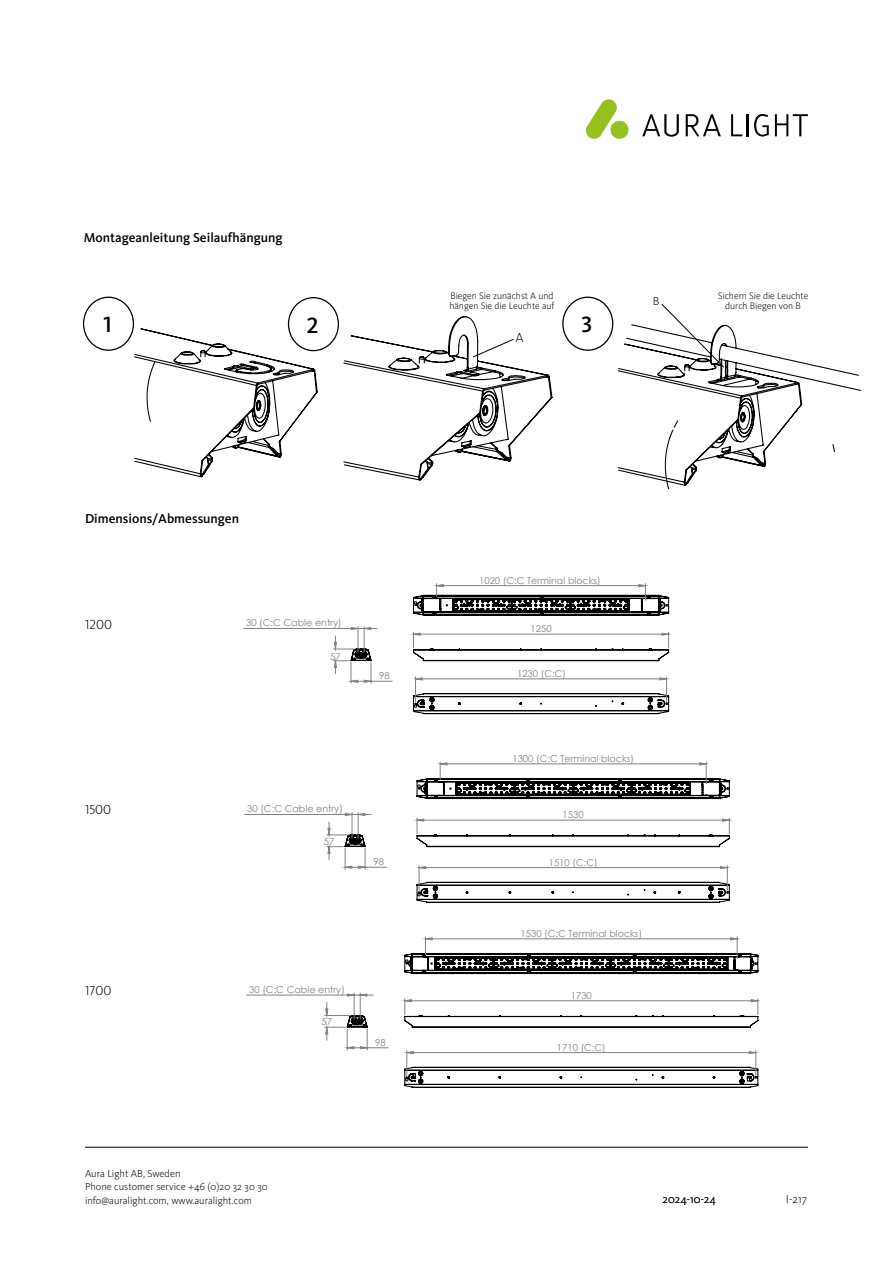
<style>
.page{position:relative;width:893px;height:1263px;background:#fff}
.page>*{position:absolute;margin:0;border:0;box-sizing:border-box;transform-origin:0 0}
.t1{font:500 22.95px "Kievit Pro";color:#000}
.t2{font:500 13.5px "Kievit Pro";color:#000}
.t3{font:300 13.5px "Kievit Pro";color:#000}
.t4{font:300 12px "Kievit Pro";color:#000}
.t5{font:300 10.5px/13.5px "Kievit Pro";color:#000}
.t6{font:300 9.75px/10.5px "Kievit Pro";color:#000;text-align:center}
.t7{font:9.45px "Century Gothic";color:#818181}
</style>
<div class="page">
<hr style="left:85px;top:1147px;width:723px;height:1px;background:#000">
<svg style="left:585px;top:99px;width:44px;height:40px"></svg>
<svg style="left:686px;top:114px;width:35px;height:22px"></svg>
<svg style="left:642px;top:114px;width:37px;height:23px"></svg>
<hr style="left:746px;top:114px;width:2px;height:22px;background:#000">
<svg style="left:731px;top:114px;width:11px;height:22px"></svg>
<svg style="left:775px;top:114px;width:33px;height:22px"></svg>
<svg style="left:754px;top:114px;width:15px;height:23px"></svg>
<svg style="left:133px;top:328px;width:186px;height:150px"></svg>
<div style="left:83px;top:297px;width:51px;height:54px;border:1px solid #000;border-radius:50%"></div>
<div style="left:288px;top:297px;width:51px;height:54px;border:1px solid #000;border-radius:50%"></div>
<div style="left:562px;top:297px;width:51px;height:54px;border:1px solid #000;border-radius:50%"></div>
<svg style="left:617px;top:303px;width:244px;height:186px"></svg>
<svg style="left:404px;top:1054px;width:354px;height:34px"></svg>
<hr style="left:247px;top:995px;width:107px;height:1px;background:#818181">
<svg style="left:756px;top:1053px;width:1px;height:22px"></svg>
<svg style="left:407px;top:1053px;width:1px;height:22px"></svg>
<svg style="left:758px;top:999px;width:1px;height:15px"></svg>
<hr style="left:245px;top:814px;width:107px;height:1px;background:#818181">
<hr style="left:243px;top:628px;width:115px;height:1px;background:#818181">
<svg style="left:326px;top:585px;width:432px;height:468px"></svg>
<svg style="left:343px;top:316px;width:210px;height:165px"></svg>
<h2 class="t2" style="left:84px;top:229px;width:200px">Montageanleitung Seilaufhängung</h2>
<p class="t6" style="left:449px;top:290px;width:107px;text-align:left">Biegen Sie zunächst A und hängen Sie die Leuchte auf</p>
<h2 class="t3" style="left:515px;top:330px;width:10px">A</h2>
<h1 class="t1" style="left:104px;top:311px;width:10px">1</h1>
<h1 class="t1" style="left:307px;top:311px;width:13px">2</h1>
<h1 class="t1" style="left:582px;top:311px;width:12px">3</h1>
<p class="t4" style="left:653px;top:294px;width:8px">B</p>
<p class="t6" style="left:718px;top:290px;width:92px">Sichern Sie die Leuchte durch Biegen von B</p>
<h2 class="t2" style="left:85px;top:510px;width:156px">Dimensions/Abmessungen</h2>
<h2 class="t3" style="left:85px;top:616px;width:29px">1200</h2>
<p class="t7" style="left:246px;top:616px;width:97px">30 (C:C Cable entry)</p>
<p class="t7" style="left:330px;top:649px;width:12px">57</p>
<p class="t7" style="left:379px;top:669px;width:12px">98</p>
<h2 class="t3" style="left:85px;top:801px;width:28px">1500</h2>
<h2 class="t3" style="left:85px;top:982px;width:28px">1700</h2>
<p class="t7" style="left:247px;top:802px;width:97px">30 (C:C Cable entry)</p>
<p class="t7" style="left:324px;top:835px;width:12px">57</p>
<p class="t7" style="left:373px;top:855px;width:12px">98</p>
<p class="t7" style="left:249px;top:983px;width:97px">30 (C:C Cable entry)</p>
<p class="t7" style="left:322px;top:1015px;width:12px">57</p>
<p class="t7" style="left:375px;top:1036px;width:12px">98</p>
<p class="t5" style="left:85px;top:1166px;width:184px">Aura Light AB, Sweden<br>Phone customer service +46 (0)20 32 30 30 info@auralight.com, www.auralight.com</p>
<p class="t7" style="left:479px;top:573px;width:123px">1020 (C:C Terminal blocks)</p>
<p class="t7" style="left:531px;top:622px;width:23px">1250</p>
<p class="t7" style="left:517px;top:667px;width:50px">1230 (C:C)</p>
<p class="t7" style="left:512px;top:752px;width:123px">1300 (C:C Terminal blocks)</p>
<p class="t7" style="left:563px;top:808px;width:23px">1530</p>
<p class="t7" style="left:549px;top:855px;width:50px">1510 (C:C)</p>
<p class="t7" style="left:521px;top:927px;width:123px">1530 (C:C Terminal blocks)</p>
<p class="t7" style="left:571px;top:989px;width:23px">1730</p>
<p class="t7" style="left:557px;top:1040px;width:50px">1710 (C:C)</p>
<p class="t4" style="left:663px;top:1191px;width:55px">2024-10-24</p>
<p class="t4" style="left:786px;top:1191px;width:22px">I-217</p>
</div>
